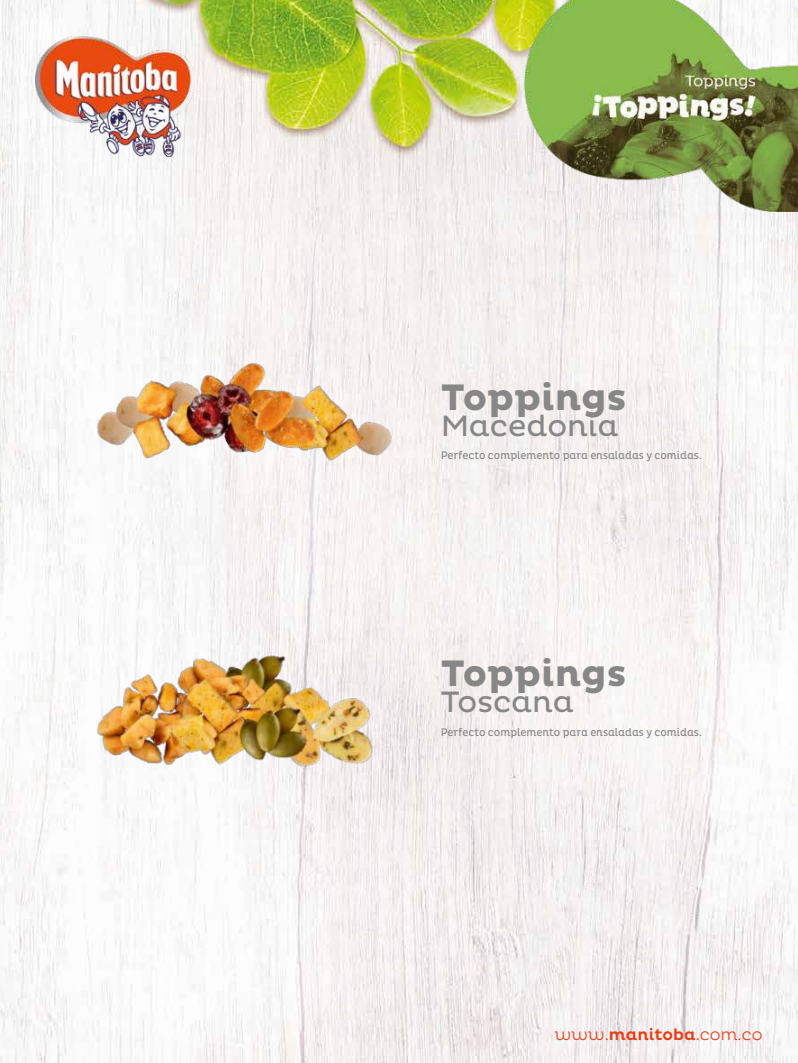
<style>
.page{position:relative;width:798px;height:1063px;background:#fff}
.page>*{position:absolute;margin:0;border:0;box-sizing:border-box;transform-origin:0 0}
.t1{font:700 37.5px "Pluto";color:#878787}
.t2{font:30px "Pluto";color:#878787}
.t3{font:300 16.25px "Pluto";color:#e73e15}
.t4{font:11.25px "Pluto Cond";color:#878787}
.s1{font-weight:500}
</style>
<div class="page">
<img style="left:0;top:0;width:797px;height:1063px">
<img style="left:35px;top:36px;width:159px;height:121px">
<img style="left:79px;top:296px;width:343px;height:250px">
<img style="left:87px;top:621px;width:312px;height:177px">
<img style="left:524px;top:0;width:273px;height:212px">
<h1 class="t1" style="left:440px;top:376px;width:187px">Toppings</h1>
<h2 class="t2" style="left:440px;top:409px;width:179px">Macedonia</h2>
<p class="t4" style="left:440px;top:449px;width:262px">Perfecto complemento para ensaladas y comidas.</p>
<h1 class="t1" style="left:440px;top:652px;width:187px">Toppings</h1>
<h2 class="t2" style="left:440px;top:685px;width:135px">Toscana</h2>
<p class="t4" style="left:440px;top:725px;width:262px">Perfecto complemento para ensaladas y comidas.</p>
<h3 class="t3" style="left:554px;top:1026px;width:209px">www.<span class="s1">manitoba</span>.com.co</h3>
</div>
